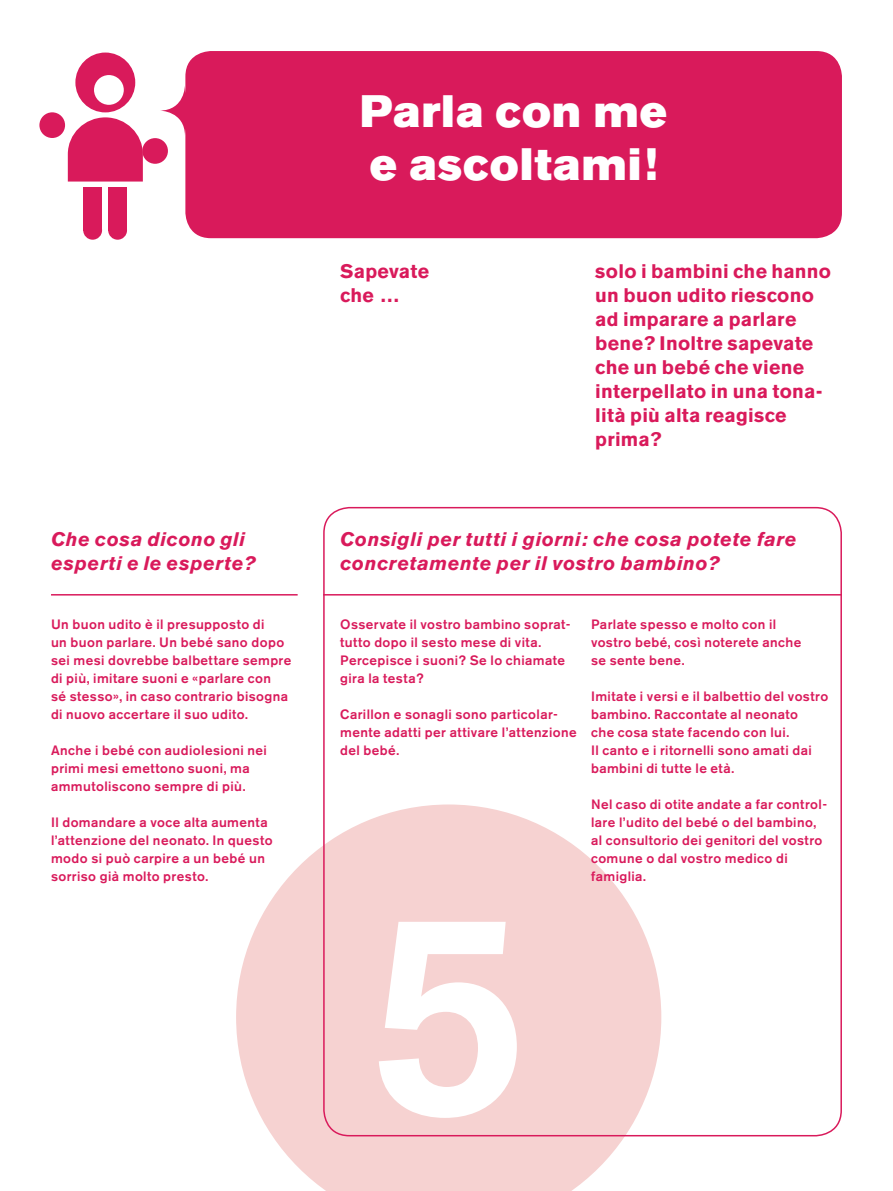
<style>
.page{position:relative;width:893px;height:1191px;background:#fff}
.page>*{position:absolute;margin:0;border:0;box-sizing:border-box;transform-origin:0 0}
.t1{font:500 285.75px "Akzidenz Grotesk BE";color:#fff}
.t2{font:45px/52.5px "Akzidenz Grotesk BE Super";letter-spacing:.03em;color:#fff}
.t3{font:700 19.5px/24px "Akzidenz Grotesk BE";letter-spacing:.015em;color:#d91a5b}
.t4{font:italic 700 19.5px/24px "Akzidenz Grotesk BE";letter-spacing:.03em;color:#d91a5b}
.t5{font:500 13.5px/18px "Akzidenz Grotesk BE";letter-spacing:.03em;color:#d91a5b}
</style>
<div class="page">
<svg style="left:236px;top:804px;width:425px;height:387px;fill:#f6d2d1"></svg>
<hr style="left:51px;top:594px;width:247px;height:1px;background:#d91a5b">
<div style="left:185px;top:51px;width:657px;height:187px;background:#d91a5b;border-radius:26px"></div>
<hr style="left:323px;top:594px;width:519px;height:1px;background:#d91a5b">
<svg style="left:159px;top:85px;width:51px;height:51px;fill:#d91a5b"></svg>
<div style="left:75px;top:53px;width:60px;height:59px;background:#d91a5b;border-radius:50%"></div>
<svg style="left:68px;top:117px;width:75px;height:64px;background:#dd3770"></svg>
<div style="left:39px;top:112px;width:26px;height:26px;background:#d91a5b;border-radius:50%"></div>
<div style="left:142px;top:138px;width:26px;height:26px;background:#d91a5b;border-radius:50%"></div>
<div style="left:94px;top:75px;width:30px;height:30px;background:#fff;border-radius:50%"></div>
<div style="left:83px;top:187px;width:19px;height:43px;background:#d91a5b"></div>
<div style="left:83px;top:221px;width:19px;height:19px;background:#d91a5b;border-radius:50%"></div>
<div style="left:108px;top:187px;width:19px;height:43px;background:#d91a5b"></div>
<div style="left:108px;top:221px;width:19px;height:19px;background:#d91a5b;border-radius:50%"></div>
<h2 class="t2" style="left:360px;top:86px;width:308px">Parla con me e ascoltami!</h2>
<h3 class="t3" style="left:340px;top:260px;width:90px">Sapevate che …</h3>
<h3 class="t3" style="left:595px;top:260px;width:237px">solo i bambini che hanno un buon udito riescono ad imparare a parlare bene? Inoltre sapevate che un bebé che viene interpellato in una tona&shy;lità più alta reagisce prima?</h3>
<h3 class="t4" style="left:51px;top:527px;width:206px">Che cosa dicono gli esperti e le esperte?</h3>
<h3 class="t4" style="left:340px;top:527px;width:458px">Consigli per tutti i giorni: che cosa potete fare concretamente per il vostro bambino?</h3>
<p class="t5" style="left:51px;top:615px;width:242px">Un buon udito è il presupposto di<br>un buon parlare. Un bebé sano dopo sei mesi dovrebbe balbettare sempre di più, imitare suoni e «parlare con<br>sé stesso», in caso contrario bisogna di nuovo accertare il suo udito.</p>
<p class="t5" style="left:51px;top:741px;width:217px">Anche i bebé con audiolesioni nei primi mesi emettono suoni, ma ammutoliscono sempre di più.</p>
<p class="t5" style="left:51px;top:813px;width:223px">Il domandare a voce alta aumenta l’attenzione del neonato. In questo modo si può carpire a un bebé un sorriso già molto presto.</p>
<p class="t5" style="left:340px;top:615px;width:232px">Osservate il vostro bambino soprat&shy;tutto dopo il sesto mese di vita.<br>Percepisce i suoni? Se lo chiamate gira la testa?</p>
<p class="t5" style="left:340px;top:705px;width:238px">Carillon e sonagli sono particolar&shy;mente adatti per attivare l’attenzione del bebé.</p>
<p class="t5" style="left:591px;top:615px;width:212px">Parlate spesso e molto con il vostro bebé, così noterete anche se sente bene.</p>
<p class="t5" style="left:591px;top:687px;width:239px">Imitate i versi e il balbettio del vostro bambino. Raccontate al neonato<br>che cosa state facendo con lui.<br>Il canto e i ritornelli sono amati dai bambini di tutte le età.</p>
<p class="t5" style="left:591px;top:795px;width:238px">Nel caso di otite andate a far control&shy;lare l’udito del bebé o del bambino, al consultorio dei genitori del vostro comune o dal vostro medico di famiglia.</p>
<h1 class="t1" style="left:369px;top:840px;width:162px">5</h1>
</div>
